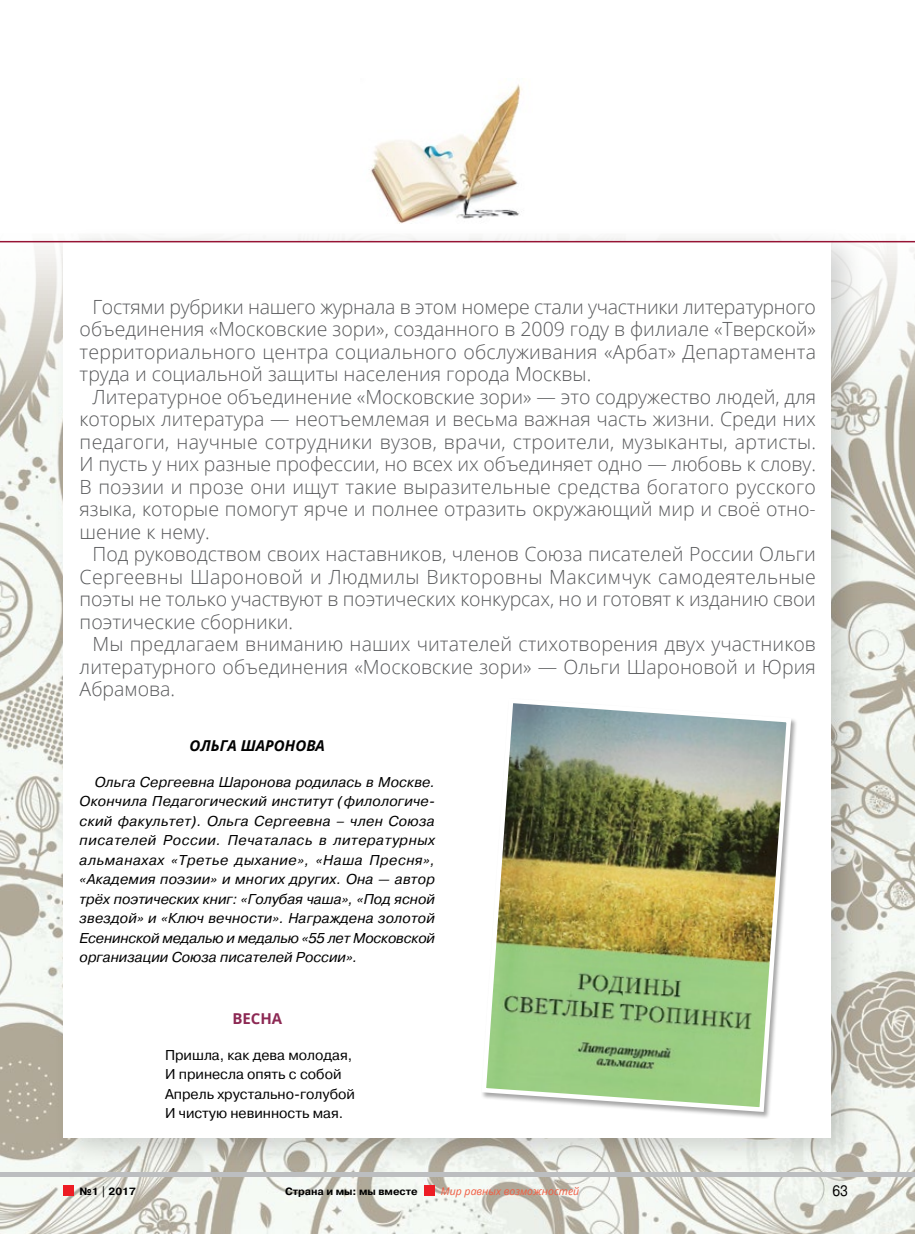
<style>
.page{position:relative;width:915px;height:1234px;background:#fff}
.page>*{position:absolute;margin:0;border:0;box-sizing:border-box;transform-origin:0 0}
.t1{font:300 19.5px/22.5px "Open Sans";color:#58595b;text-align:justify}
.t2{font:italic 700 15px "Open Sans";color:#000}
.t3{font:700 15px "Open Sans";color:#8d2954}
.t4{font:15px "Pragmatica";color:#000;scale:.9 1}
.t5{font:italic 14.25px/19.5px "Pragmatica";color:#000;text-align:justify}
.t6{font:14.25px/19.5px "Pragmatica";color:#000}
.t7{font:700 10.5px "Pragmatica C";color:#000}
.t8{font:italic 10.5px "Open Sans";color:#f15b40}
</style>
<div class="page">
<img style="left:0;top:240px;width:914px;height:993px">
<div style="left:53px;top:225px;width:813px;height:943px;background:#000;opacity:.17"></div>
<div style="left:63px;top:242px;width:767px;height:895px;background:#fff"></div>
<img style="left:369px;top:84px;width:153px;height:139px">
<hr style="left:0;top:241px;width:914px;height:1px;background:#961334">
<div style="left:480px;top:698px;width:317px;height:420px;background:#000;opacity:.35"></div>
<img style="left:480px;top:698px;width:313px;height:416px">
<div style="left:423px;top:1185px;width:11px;height:10px;background:#ed1d24"></div>
<div style="left:63px;top:1185px;width:11px;height:10px;background:#ed1d24"></div>
<div style="left:0;top:1171px;width:914px;height:5px;background:#bcbec0"></div>
<p class="t1" style="left:80px;top:295px;width:737px;text-indent:13px">Гостями рубрики нашего журнала в этом номере стали участники литературного объединения «М осковские зори», созданного в 2009 году в филиале «Тверской» территориального центра социального обслуживания «Арбат» Департамента труда и социальной защиты населения города М осквы.</p>
<p class="t1" style="left:80px;top:385px;width:737px;text-indent:13px">Литературное объединение «М осковские зори» — это содружество людей, для которых литература — неотъемлемая и весьма важная часть жизни. Среди них педагоги, научные сотрудники вузов, врачи, строители, музыканты, артисты.<br>И пусть у них разные профессии, но всех их объединяет одно — любовь к слову.<br>В поэзии и прозе они ищут такие выразительные средства богатого русского языка, которые помогут ярче и полнее отразить окружающий мир и своё отно&shy;шение к нему.</p>
<p class="t1" style="left:80px;top:542px;width:737px;text-indent:13px">Под руководством своих наставников, членов Союза писателей России Ольги Сергеевны Шароновой и Людмилы Викторовны Максимчук самодеятельные поэты не только участвуют в поэтических конкурсах, но и готовят к изданию свои поэтические сборники.</p>
<p class="t1" style="left:80px;top:632px;width:737px;text-indent:13px">М ы предлагаем вниманию наших читателей стихотворения двух участников литературного объединения «М осковские зори» — Ольги Шароновой и Юрия Абрамова.</p>
<p class="t2" style="left:189px;top:734px;width:137px">ОЛЬГА ШАРОНОВА</p>
<p class="t5" style="left:80px;top:772px;width:357px;text-indent:15px">Ольга Сергеевна Шаронова родилась в Москве.<br>Окончила Педагогический институт (филологиче&shy;ский факультет). Ольга Сергеевна – член Союза писателей России. Печаталась в литературных альманахах «Третье дыхание», «Наша Пресня», «Академия поэзии» и многих других. Она — автор трёх поэтических книг: «Голубая чаша», «Под ясной звездой» и «Ключ вечности». Награждена золотой Есенинской медалью и медалью «55 лет Московской организации Союза писателей России».</p>
<p class="t3" style="left:232px;top:1007px;width:51px">ВЕСНА</p>
<p class="t6" style="left:165px;top:1045px;width:191px">Пришла, как дева молодая,<br>И принесла опять с собой<br>Апрель хрустально-голубой<br>И чистую невинность мая.</p>
<p class="t7" style="left:80px;top:1185px;width:58px">№1 | 2017</p>
<p class="t7" style="left:285px;top:1185px;width:134px">Страна и мы: мы вместе</p>
<p class="t8" style="left:441px;top:1183px;width:140px">Мир равных возможностей</p>
<p class="t4" style="left:832px;top:1181px;width:19px">63</p>
</div>
